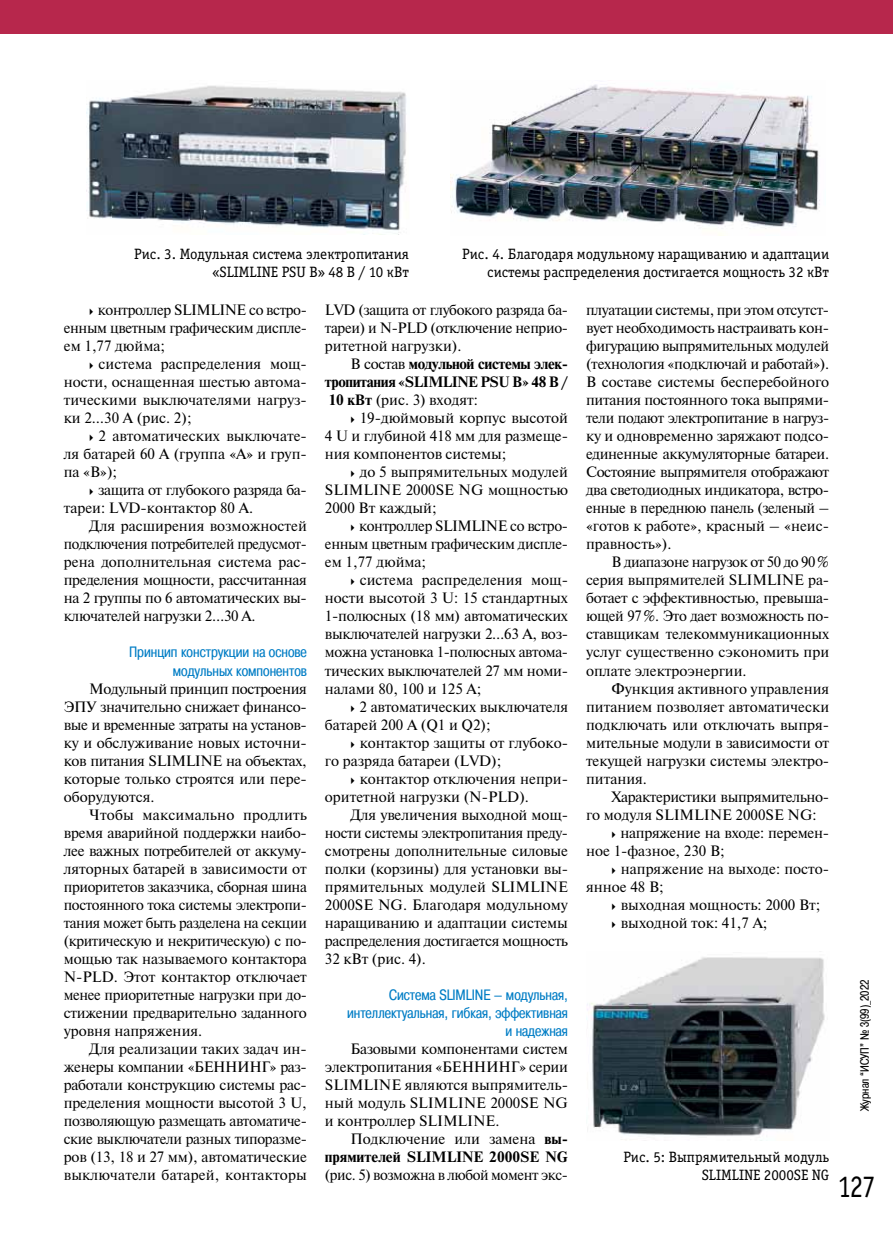
<style>
.page{position:relative;width:893px;height:1234px;background:#fff}
.page>*{position:absolute;margin:0;border:0;box-sizing:border-box;transform-origin:0 0}
.t1{font:31.5px "Officina Serif Book C";color:#000;scale:.85 1}
.t2{font:15px/18px "Newton";color:#000;text-align:justify}
.t3{font:15px/18px "Officina Serif Book C";color:#000;text-align:right}
.t4{font:15px/18px "Pragmatica Cond C";color:#007dc5;text-align:right}
.t5{font:15px/18px "Newton";letter-spacing:-.025em;color:#000}
.t6{font:700 15px/18px "Newton";letter-spacing:-.025em;color:#000;text-align:justify}
.t7{font:700 15px/18px "Newton";color:#000;text-align:right}
.t8{font:15px "Newton";letter-spacing:-.02em;color:#000}
.t9{font:12px "Pragmatica Cond C";color:#000}
.s1{font-weight:400}
</style>
<div class="page">
<div style="left:0;top:0;width:893px;height:34px;background:#b7274c"></div>
<img style="left:86px;top:85px;width:320px;height:148px">
<img style="left:450px;top:84px;width:370px;height:152px">
<img style="left:586px;top:957px;width:239px;height:179px">
<p class="t3" style="left:134px;top:245px;width:276px">Рис. 3. Модульная система электропитания «SLIMLINE PSU B» 48 В / 10 кВт</p>
<p class="t3" style="left:462px;top:245px;width:368px">Рис. 4. Благодаря модульному наращиванию и адаптации системы распределения достигается мощность 32 кВт</p>
<p class="t2" style="left:64px;top:300px;width:245px;text-indent:34px">контроллер SLIMLINE со встро&shy;енным цветным графическим диспле&shy;ем 1,77 дюйма;</p>
<p class="t2" style="left:64px;top:354px;width:245px;text-indent:35px">система распределения мощ&shy;ности, оснащенная шестью автома&shy;тическими выключателями нагруз&shy;ки 2…30 А (рис. 2);</p>
<p class="t2" style="left:64px;top:426px;width:245px;text-indent:35px">2 автоматических выключате&shy;ля батарей 60 А (группа «А» и груп&shy;па «В»);</p>
<p class="t5" style="left:64px;top:480px;width:245px;text-indent:34px">защита от глубокого разряда ба&shy;тареи: LVD-контактор 80 А.</p>
<p class="t2" style="left:64px;top:516px;width:245px;text-indent:26px">Для расширения возможностей подключения потребителей предусмот&shy;рена дополнительная система рас&shy;пределения мощности, рассчитанная на 2 группы по 6 автоматических вы&shy;ключателей нагрузки 2…30 А.</p>
<p class="t4" style="left:129px;top:643px;width:179px">Принцип конструкции на основе модульных компонентов</p>
<p class="t2" style="left:64px;top:678px;width:245px;text-indent:26px">Модульный принцип построения ЭПУ значительно снижает финансо&shy;вые и временные затраты на установ&shy;ку и обслуживание новых источни&shy;ков питания SLIMLINE на объектах, которые только строятся или пере&shy;оборудуются.</p>
<p class="t2" style="left:64px;top:804px;width:245px;text-indent:26px">Чтобы максимально продлить время аварийной поддержки наибо&shy;лее важных потребителей от аккуму&shy;ляторных батарей в зависимости от приоритетов заказчика, сборная шина постоянного тока системы электропи&shy;тания может быть разделена на секции (критическую и некритическую) с по&shy;мощью так называемого контактора N‑PLD. Этот контактор отключает менее приоритетные нагрузки при до&shy;стижении предварительно заданного уровня напряжения.</p>
<p class="t2" style="left:64px;top:1038px;width:245px;text-indent:26px">Для реализации таких задач ин&shy;женеры компании «БЕННИНГ» раз&shy;работали конструкцию системы рас&shy;пределения мощности высотой 3 U, позволяющую размещать автоматиче&shy;ские выключатели разных типоразме&shy;ров (13, 18 и 27 мм), автоматические выключатели батарей, контакторы</p>
<p class="t2" style="left:325px;top:300px;width:245px">LVD (защита от глубокого разряда ба&shy;тареи) и N‑PLD (отключение неприо&shy;ритетной нагрузки).</p>
<p class="t6" style="left:325px;top:355px;width:245px;text-indent:26px"><span class="s1">В состав</span> модульной системы элек&shy;тропитания «SLIMLINE PSU B» 48 В / 10 кВт <span class="s1">(рис. 3) входят:</span></p>
<p class="t2" style="left:325px;top:408px;width:245px;text-indent:35px">19‑дюймовый корпус высотой 4 U и глубиной 418 мм для размеще&shy;ния компонентов системы;</p>
<p class="t2" style="left:325px;top:462px;width:245px;text-indent:35px">до 5 выпрямительных модулей SLIMLINE 2000SE NG мощностью 2000 Вт каждый;</p>
<p class="t2" style="left:325px;top:516px;width:245px;text-indent:34px">контроллер SLIMLINE со встро&shy;енным цветным графическим диспле&shy;ем 1,77 дюйма;</p>
<p class="t2" style="left:325px;top:570px;width:245px;text-indent:35px">система распределения мощ&shy;ности высотой 3 U: 15 стандартных 1‑полюсных (18 мм) автоматических выключателей нагрузки 2…63 А, воз&shy;можна установка 1‑полюсных автома&shy;тических выключателей 27 мм номи&shy;налами 80, 100 и 125 А;</p>
<p class="t2" style="left:325px;top:696px;width:245px;text-indent:35px">2 автоматических выключателя батарей 200 А (Q1 и Q2);</p>
<p class="t2" style="left:325px;top:732px;width:245px;text-indent:35px">контактор защиты от глубоко&shy;го разряда батареи (LVD);</p>
<p class="t2" style="left:325px;top:768px;width:245px;text-indent:35px">контактор отключения непри&shy;оритетной нагрузки (N‑PLD).</p>
<p class="t2" style="left:325px;top:804px;width:245px;text-indent:26px">Для увеличения выходной мощ&shy;ности системы электропитания преду&shy;смотрены дополнительные силовые полки (корзины) для установки вы&shy;прямительных модулей SLIMLINE 2000SE NG. Благодаря модульному наращиванию и адаптации системы распределения достигается мощность 32 кВт (рис. 4).</p>
<p class="t4" style="left:347px;top:985px;width:223px">Система SLIMLINE – модульная, интеллектуальная, гибкая, эффективная и надежная</p>
<p class="t2" style="left:325px;top:1038px;width:245px;text-indent:26px">Базовыми компонентами систем электропитания «БЕННИНГ» серии SLIMLINE являются выпрямитель&shy;ный модуль SLIMLINE 2000SE NG и контроллер SLIMLINE.</p>
<p class="t7" style="left:325px;top:1129px;width:245px"><span class="s1">Подключение или замена</span> вы&shy;прямителей SLIMLINE 2000SE NG</p>
<p class="t5" style="left:325px;top:1164px;width:245px">(рис. 5) возможна в любой момент экс-</p>
<p class="t2" style="left:586px;top:300px;width:245px">плуатации системы, при этом отсутст&shy;вует необходимость настраивать кон&shy;фигурацию выпрямительных модулей (технология «подключай и работай»).<br>В составе системы бесперебойного питания постоянного тока выпрями&shy;тели подают электропитание в нагруз&shy;ку и одновременно заряжают подсо&shy;единенные аккумуляторные батареи.<br>Состояние выпрямителя отображают два светодиодных индикатора, встро&shy;енные в переднюю панель (зеленый – «готов к работе», красный – «неис&shy;правность»).</p>
<p class="t2" style="left:586px;top:552px;width:245px;text-indent:26px">В диапазоне нагрузок от 50 до 90% серия выпрямителей SLIMLINE ра&shy;ботает с эффективностью, превыша&shy;ющей 97%. Это дает возможность по&shy;ставщикам телекоммуникационных услуг существенно сэкономить при оплате электроэнергии.</p>
<p class="t2" style="left:586px;top:678px;width:245px;text-indent:26px">Функция активного управления питанием позволяет автоматически подключать или отключать выпря&shy;мительные модули в зависимости от текущей нагрузки системы электро&shy;питания.</p>
<p class="t5" style="left:612px;top:786px;width:219px">Характеристики выпрямительно-</p>
<p class="t2" style="left:586px;top:804px;width:232px">го модуля SLIMLINE 2000SE NG:</p>
<p class="t8" style="left:620px;top:821px;width:210px">напряжение на входе: перемен-</p>
<p class="t2" style="left:586px;top:840px;width:140px">ное 1‑фазное, 230 В;</p>
<p class="t2" style="left:621px;top:858px;width:210px">напряжение на выходе: посто-</p>
<p class="t2" style="left:586px;top:876px;width:79px">янное 48 В;</p>
<p class="t2" style="left:621px;top:894px;width:201px">выходная мощность: 2000 Вт;</p>
<p class="t2" style="left:621px;top:912px;width:148px">выходной ток: 41,7 A;</p>
<p class="t3" style="left:623px;top:1147px;width:207px">Рис. 5: Выпрямительный модуль<br>SLIMLINE 2000SE NG</p>
<p class="t9" style="left:858px;top:1110px;width:133px;rotate:-90deg">Журнал “ИСУП” № 3(99)_2022</p>
<h1 class="t1" style="left:838px;top:1168px;width:46px">127</h1>
</div>
